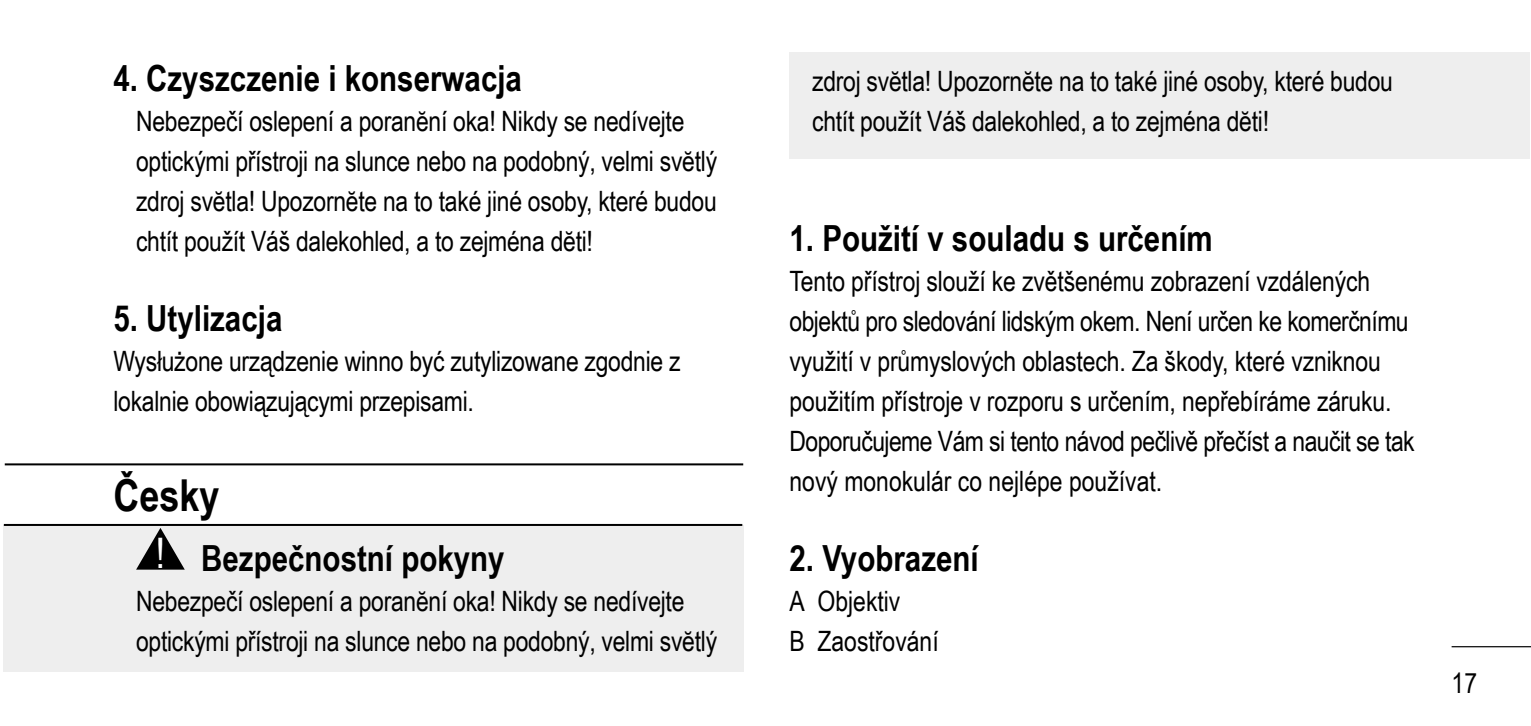
<style>
.page{position:relative;width:1531px;height:726px;background:#fff}
.page>*{position:absolute;margin:0;border:0;box-sizing:border-box;transform-origin:0 0}
.t1{font:700 44px "Arial Narrow";color:#000}
.t2{font:700 36px "Arial Narrow";color:#000}
.t3{font:28px/40px "Arial Narrow";letter-spacing:-.01em;color:#000}
.s1{font-weight:400;font-size:42px;color:#fff}
</style>
<div class="page">
<hr style="left:1451px;top:646px;width:80px;height:1px;background:#000">
<div style="left:789px;top:52px;width:741px;height:107px;background:#eee"></div>
<div style="left:3px;top:525px;width:740px;height:147px;background:#eee"></div>
<hr style="left:4px;top:524px;width:738px;height:2px;background:#000">
<hr style="left:5px;top:463px;width:738px;height:2px;background:#000">
<svg style="left:136px;top:528px;width:49px;height:41px"></svg>
<p class="t2" style="left:113px;top:51px;width:410px">4. Czyszczenie i konserwacja</p>
<p class="t3" style="left:136px;top:100px;width:582px">Nebezpečí oslepení a poranĕní oka! Nikdy se nedívejte optickými přístroji na slunce nebo na podobný, velmi svĕtlý zdroj svĕtla! Upozornĕte na to také jiné osoby, které budou chtít použít Váš dalekohled, a to zejména dĕti!</p>
<p class="t2" style="left:113px;top:291px;width:171px">5. Utylizacja</p>
<p class="t3" style="left:113px;top:340px;width:569px">Wysłużone urządzenie winno być zutylizowane zgodnie z lokalnie obowiązującymi przepisami.</p>
<h1 class="t1" style="left:113px;top:462px;width:108px">Česky</h1>
<p class="t2" style="left:156px;top:531px;width:351px"><span class="s1">!</span> Bezpečnostní pokyny</p>
<p class="t3" style="left:136px;top:580px;width:582px">Nebezpečí oslepení a poranĕní oka! Nikdy se nedívejte optickými přístroji na slunce nebo na podobný, velmi svĕtlý</p>
<p class="t3" style="left:812px;top:60px;width:582px">zdroj svĕtla! Upozornĕte na to také jiné osoby, které budou chtít použít Váš dalekohled, a to zejména dĕti!</p>
<p class="t2" style="left:789px;top:211px;width:425px">1. Použití v souladu s určením</p>
<p class="t3" style="left:789px;top:260px;width:627px">Tento přístroj slouží ke zvětšenému zobrazení vzdálených objektů pro sledování lidským okem. Není určen ke komerčnímu využití v průmyslových oblastech. Za škody, které vzniknou použitím přístroje v rozporu s určením, nepřebíráme záruku.<br>Doporučujeme Vám si tento návod pečlivě přečíst a naučit se tak nový monokulár co nejlépe používat.</p>
<p class="t2" style="left:789px;top:531px;width:191px">2. Vyobrazení</p>
<p class="t3" style="left:789px;top:580px;width:151px">A Objektiv<br>B Zaostřování</p>
<p class="t3" style="left:1451px;top:661px;width:27px">17</p>
</div>
